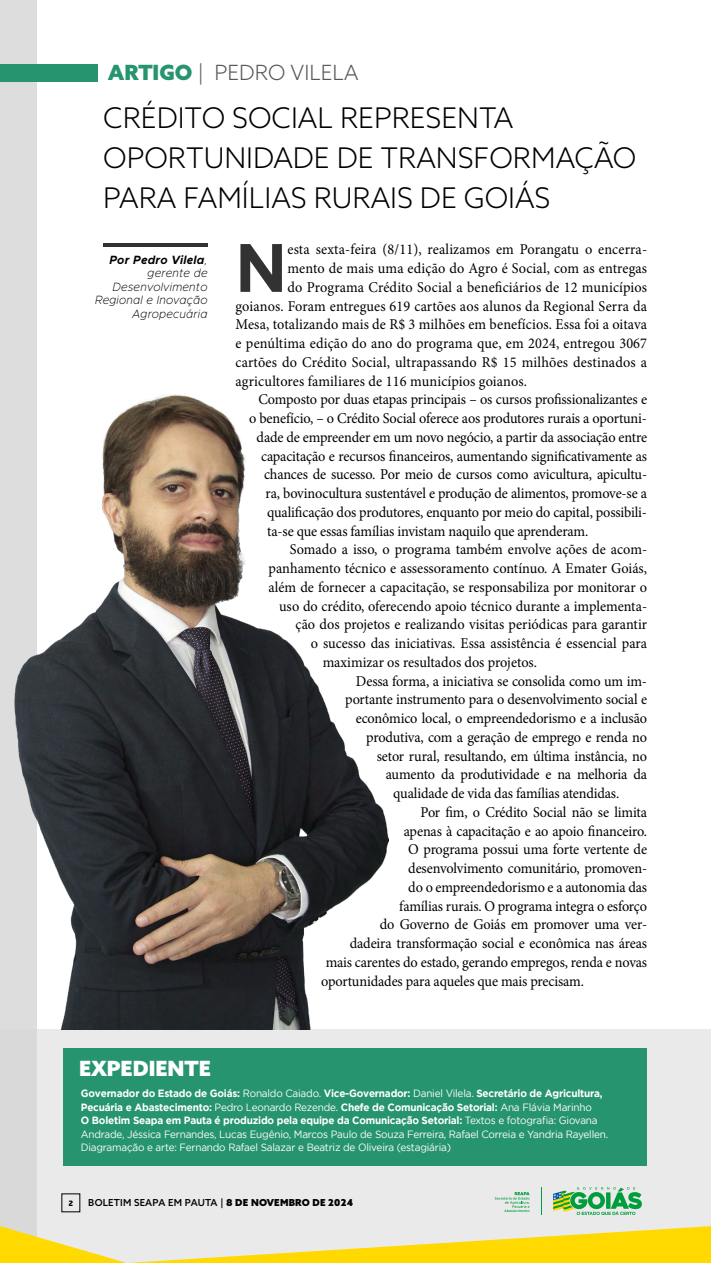
<style>
.page{position:relative;width:711px;height:1263px;background:#fff}
.page>*{position:absolute;margin:0;border:0;box-sizing:border-box;transform-origin:0 0}
.t1{font:700 69.6px "Metropolis";color:#323232;scale:.95 1}
.t2{font:300 28.5px/40px "Azo Sans";color:#000}
.t3{font:300 21px "Azo Sans";color:#585858}
.t4{font:900 21px "Azo Sans";color:#fff}
.t5{font:15px "Minion Pro";letter-spacing:-.01em;color:#000;scale:.95 1}
.t6{font:15px "Minion Pro";letter-spacing:.01em;color:#000;scale:.95 1}
.t7{font:italic 200 12px/13.5px "Metropolis";letter-spacing:.02em;color:#000;text-align:right;scale:.95 1}
.t8{font:10.5px/13.5px "Gotham";letter-spacing:-.02em;color:#fff;scale:.95 1}
.t9{font:500 9.6px "Azo Sans";letter-spacing:.02em;color:#000}
.t10{font:900 7.2px "Neo Sans Pro";color:#000}
.s1{font-weight:900;color:#26946f}
.s2{font-weight:700}
.s3{font-weight:900}
</style>
<div class="page">
<div style="left:0;top:0;width:36px;height:1263px;background:#ddd"></div>
<div style="left:0;top:1030px;width:710px;height:233px;background:linear-gradient(to right,#e7e6e6,#ebebeb)"></div>
<div style="left:64px;top:1048px;width:582px;height:117px;background:#26946f"></div>
<svg style="left:552px;top:1187px;width:89px;height:28px;background:#89c795"></svg>
<svg style="left:541px;top:1187px;width:1px;height:28px"></svg>
<svg style="left:494px;top:1192px;width:35px;height:20px"></svg>
<svg style="left:0;top:1226px;width:710px;height:37px;background:#f4e175"></svg>
<div style="left:0;top:64px;width:98px;height:18px;background:#26946f"></div>
<hr style="left:103px;top:243px;width:104px;height:4px;background:#323232">
<img style="left:14px;top:392px;width:374px;height:637px">
<h3 class="t3" style="left:108px;top:59px;width:252px"><span class="s1">ARTIGO</span> | PEDRO VILELA</h3>
<h2 class="t2" style="left:103px;top:98px;width:534px">CRÉDITO SOCIAL REPRESENTA<br>OPORTUNIDADE DE TRANSFORMAÇÃO<br>PARA FAMÍLIAS RURAIS DE GOIÁS</h2>
<h1 class="t1" style="left:235px;top:224px;width:55px">N</h1>
<p class="t6" style="left:287px;top:239px;width:380px">esta sexta-feira (8/11), realizamos em Porangatu o encerra-</p>
<p class="t7" style="left:95px;top:253px;width:120px"><span class="s2">Por Pedro Vilela</span>, gerente de<br>Desenvolvimento<br>Regional e Inovação<br>Agropecuária</p>
<p class="t6" style="left:287px;top:258px;width:380px">mento de mais uma edição do Agro é Social, com as entregas</p>
<p class="t6" style="left:287px;top:277px;width:380px">do Programa Crédito Social a beneficiários de 12 municípios</p>
<p class="t6" style="left:235px;top:296px;width:434px">goianos. Foram entregues 619 cartões aos alunos da Regional Serra da</p>
<p class="t6" style="left:235px;top:314px;width:434px">Mesa, totalizando mais de R$ 3 milhões em benefícios. Essa foi a oitava</p>
<p class="t6" style="left:235px;top:333px;width:434px">e penúltima edição do ano do programa que, em 2024, entregou 3067</p>
<p class="t6" style="left:235px;top:352px;width:434px">cartões do Crédito Social, ultrapassando R$ 15 milhões destinados a</p>
<p class="t6" style="left:235px;top:371px;width:308px">agricultores familiares de 116 municípios goianos.</p>
<p class="t5" style="left:258px;top:389px;width:410px">Composto por duas etapas principais – os cursos profissionalizantes e</p>
<p class="t5" style="left:249px;top:408px;width:420px">o benefício, – o Crédito Social oferece aos produtores rurais a oportuni-</p>
<p class="t5" style="left:256px;top:427px;width:412px">dade de empreender em um novo negócio, a partir da associação entre</p>
<p class="t5" style="left:261px;top:446px;width:407px">capacitação e recursos financeiros, aumentando significativamente as</p>
<p class="t5" style="left:264px;top:464px;width:404px">chances de sucesso. Por meio de cursos como avicultura, apicultu-</p>
<p class="t5" style="left:265px;top:483px;width:403px">ra, bovinocultura sustentável e produção de alimentos, promove-se a</p>
<p class="t5" style="left:267px;top:502px;width:401px">qualificação dos produtores, enquanto por meio do capital, possibili-</p>
<p class="t5" style="left:267px;top:521px;width:339px">ta-se que essas famílias invistam naquilo que aprenderam.</p>
<p class="t5" style="left:290px;top:539px;width:377px">Somado a isso, o programa também envolve ações de acom-</p>
<p class="t5" style="left:268px;top:558px;width:399px">panhamento técnico e assessoramento contínuo. A Emater Goiás,</p>
<p class="t5" style="left:268px;top:577px;width:399px">além de fornecer a capacitação, se responsabiliza por monitorar o</p>
<p class="t5" style="left:279px;top:596px;width:388px">uso do crédito, oferecendo apoio técnico durante a implementa-</p>
<p class="t5" style="left:295px;top:614px;width:371px">ção dos projetos e realizando visitas periódicas para garantir</p>
<p class="t5" style="left:310px;top:633px;width:355px">o sucesso das iniciativas. Essa assistência é essencial para</p>
<p class="t5" style="left:322px;top:652px;width:227px">maximizar os resultados dos projetos.</p>
<p class="t5" style="left:356px;top:671px;width:307px">Dessa forma, a iniciativa se consolida como um im-</p>
<p class="t5" style="left:345px;top:689px;width:319px">portante instrumento para o desenvolvimento social e</p>
<p class="t5" style="left:355px;top:708px;width:308px">econômico local, o empreendedorismo e a inclusão</p>
<p class="t5" style="left:366px;top:727px;width:297px">produtiva, com a geração de emprego e renda no</p>
<p class="t5" style="left:376px;top:746px;width:286px">setor rural, resultando, em última instância, no</p>
<p class="t5" style="left:385px;top:764px;width:276px">aumento da produtividade e na melhoria da</p>
<p class="t5" style="left:393px;top:783px;width:239px">qualidade de vida das famílias atendidas.</p>
<p class="t5" style="left:420px;top:802px;width:240px">Por fim, o Crédito Social não se limita</p>
<p class="t5" style="left:403px;top:821px;width:257px">apenas à capacitação e ao apoio financeiro.</p>
<p class="t5" style="left:408px;top:839px;width:253px">O programa possui uma forte vertente de</p>
<p class="t5" style="left:408px;top:858px;width:253px">desenvolvimento comunitário, promoven-</p>
<p class="t5" style="left:408px;top:877px;width:253px">do o empreendedorismo e a autonomia das</p>
<p class="t5" style="left:399px;top:896px;width:262px">famílias rurais. O programa integra o esforço</p>
<p class="t5" style="left:379px;top:914px;width:283px">do Governo de Goiás em promover uma ver-</p>
<p class="t5" style="left:349px;top:933px;width:314px">dadeira transformação social e econômica nas áreas</p>
<p class="t5" style="left:325px;top:952px;width:339px">mais carentes do estado, gerando empregos, renda e novas</p>
<p class="t5" style="left:321px;top:971px;width:278px">oportunidades para aqueles que mais precisam.</p>
<h3 class="t4" style="left:79px;top:1054px;width:133px">EXPEDIENTE</h3>
<p class="t8" style="left:81px;top:1086px;width:556px"><span class="s2">Governador do Estado de Goiás:</span> Ronaldo Caiado. <span class="s2">Vice-Governador:</span> Daniel Vilela. <span class="s2">Secretário de Agricultura, Pecuária e Abastecimento:</span> Pedro Leonardo Rezende. <span class="s2">Chefe de Comunicação Setorial:</span> Ana Flávia Marinho<br><span class="s2">O Boletim Seapa em Pauta é produzido pela equipe da Comunicação Setorial:</span> Textos e fotografia: Giovana Andrade, Jéssica Fernandes, Lucas Eugênio, Marcos Paulo de Souza Ferreira, Rafael Correia e Yandria Rayellen.<br>Diagramação e arte: Fernando Rafael Salazar e Beatriz de Oliveira (estagiária)</p>
<p class="t10" style="left:68px;top:1198px;width:6px">2</p>
<p class="t9" style="left:88px;top:1196px;width:266px">BOLETIM SEAPA EM PAUTA | <span class="s3">8 DE NOVEMBRO DE 2024</span></p>
</div>
